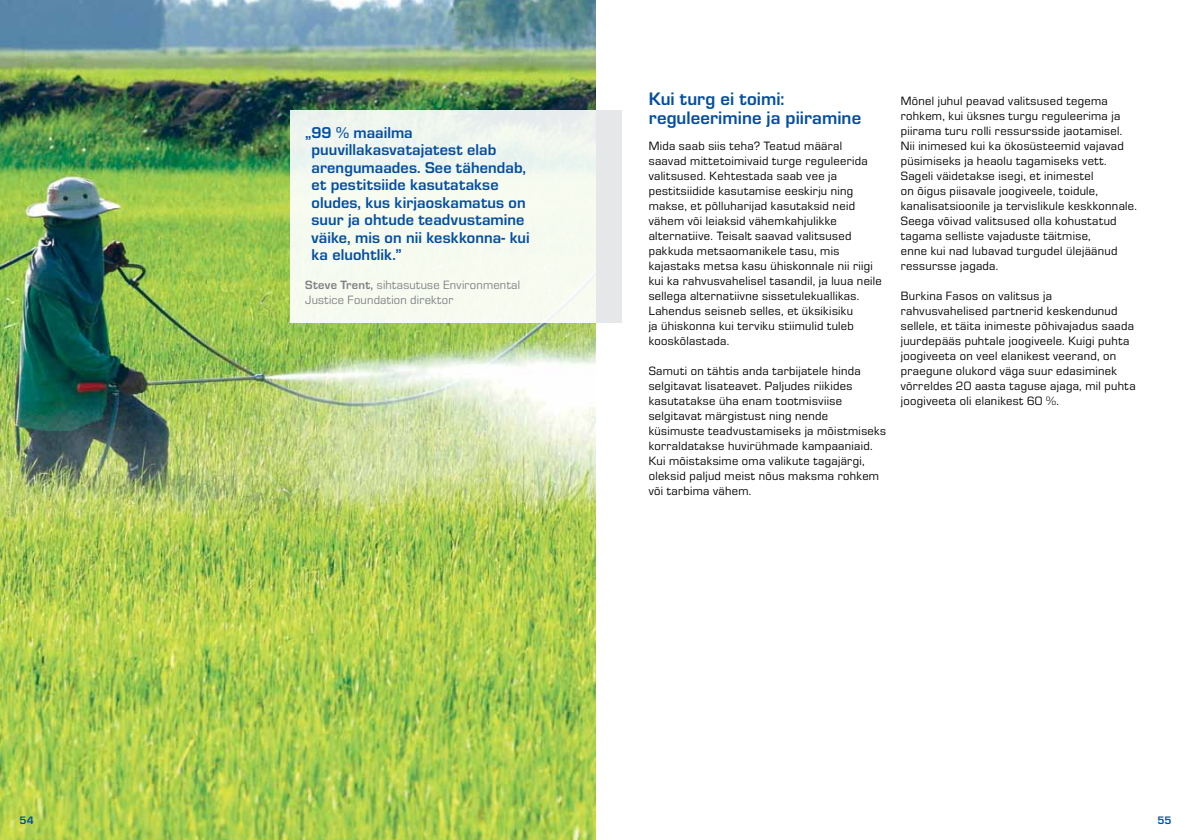
<style>
.page{position:relative;width:1191px;height:840px;background:#fff}
.page>*{position:absolute;margin:0;border:0;box-sizing:border-box;transform-origin:0 0}
.t1{font:700 18.75px/18.8px "Eurostile OT";letter-spacing:.005em;color:#034ea2}
.t2{font:700 16.25px/17.5px "Eurostile OT";letter-spacing:.005em;color:#034ea2}
.t3{font:12.5px/15px "Eurostile OT";letter-spacing:.025em;color:#000}
.t4{font:12.5px/15px "Eurostile OT";letter-spacing:.02em;color:#808285}
.t5{font:700 11.25px "Eurostile OT";color:#034ea2}
.s1{font-weight:700}
</style>
<div class="page">
<img style="left:0;top:0;width:595px;height:840px">
<div style="left:290px;top:111px;width:332px;height:212px;background:linear-gradient(to right,#f6fcf0,#f0f3ed)"></div>
<h2 class="t2" style="left:311px;top:124px;width:220px;text-indent:-6px">„99 % maailma puuvillakasvatajatest elab arengumaades. See tähendab, et pestitsiide kasutatakse oludes, kus kirjaoskamatus on suur ja ohtude teadvustamine väike, mis on nii keskkonna- kui ka eluohtlik.”</h2>
<p class="t4" style="left:305px;top:278px;width:216px"><span class="s1">Steve Trent,</span> sihtasutuse Environmental<br>Justice Foundation direktor</p>
<h1 class="t1" style="left:648px;top:90px;width:214px">Kui turg ei toimi: reguleerimine ja piiramine</h1>
<p class="t3" style="left:648px;top:139px;width:235px">Mida saab siis teha? Teatud määral saavad mittetoimivaid turge reguleerida valitsused. Kehtestada saab vee ja pestitsiidide kasutamise eeskirju ning makse, et põlluharijad kasutaksid neid vähem või leiaksid vähemkahjulikke alternatiive. Teisalt saavad valitsused pakkuda metsaomanikele tasu, mis kajastaks metsa kasu ühiskonnale nii riigi kui ka rahvusvahelisel tasandil, ja luua neile sellega alternatiivne sissetulekuallikas.<br>Lahendus seisneb selles, et üksikisiku<br>ja ühiskonna kui terviku stiimulid tuleb kooskõlastada.</p>
<p class="t3" style="left:648px;top:364px;width:239px">Samuti on tähtis anda tarbijatele hinda selgitavat lisateavet. Paljudes riikides kasutatakse üha enam tootmisviise selgitavat märgistust ning nende küsimuste teadvustamiseks ja mõistmiseks korraldatakse huvirühmade kampaaniaid.<br>Kui mõistaksime oma valikute tagajärgi, oleksid paljud meist nõus maksma rohkem või tarbima vähem.</p>
<p class="t3" style="left:900px;top:94px;width:238px">Mõnel juhul peavad valitsused tegema rohkem, kui üksnes turgu reguleerima ja piirama turu rolli ressursside jaotamisel.<br>Nii inimesed kui ka ökosüsteemid vajavad püsimiseks ja heaolu tagamiseks vett.<br>Sageli väidetakse isegi, et inimestel<br>on õigus piisavale joogiveele, toidule, kanalisatsioonile ja tervislikule keskkonnale.<br>Seega võivad valitsused olla kohustatud tagama selliste vajaduste täitmise,<br>enne kui nad lubavad turgudel ülejäänud ressursse jagada.</p>
<p class="t3" style="left:900px;top:289px;width:236px">Burkina Fasos on valitsus ja rahvusvahelised partnerid keskendunud sellele, et täita inimeste põhivajadus saada juurdepääs puhtale joogiveele. Kuigi puhta joogiveeta on veel elanikest veerand, on praegune olukord väga suur edasiminek võrreldes 20 aasta taguse ajaga, mil puhta joogiveeta oli elanikest 60 %.</p>
<p class="t5" style="left:19px;top:814px;width:16px">54</p>
<p class="t5" style="left:1157px;top:814px;width:16px">55</p>
</div>
